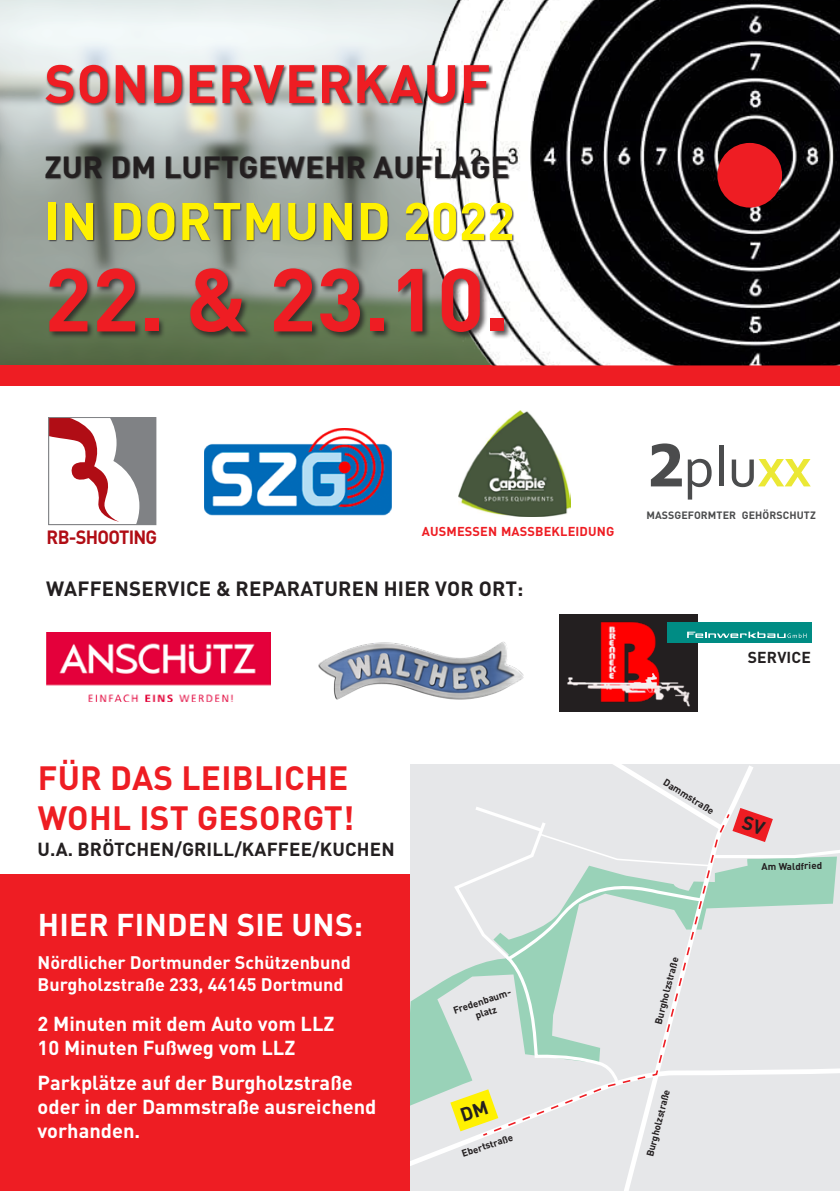
<style>
.page{position:relative;width:840px;height:1191px;background:#fff}
.page>*{position:absolute;margin:0;border:0;box-sizing:border-box;transform-origin:0 0}
.t1{font:700 87.8px "DIN Pro";color:#ee1d23}
.t2{font:58px "Corbel";color:#4b4c4d}
.t3{font:700 53.2px "DIN Pro";letter-spacing:.01em;color:#ee1d23}
.t4{font:700 52px "DIN Pro";letter-spacing:.01em;color:#fff101}
.t5{font:700 33.2px/40px "DIN Pro";letter-spacing:.01em;color:#ee1d23}
.t6{font:700 31px "DIN Pro";letter-spacing:.01em;color:#fff}
.t7{font:700 30px "DIN Pro";letter-spacing:.01em;color:#231f20}
.t8{font:700 20.4px "DIN Pro";letter-spacing:.01em;color:#231f20}
.t9{font:700 20px/24px "DIN Pro";color:#fff}
.t10{font:700 19px "DIN Pro";letter-spacing:-.04em;color:#b00d15;scale:.95 1}
.t11{font:700 18.8px "DIN Pro";letter-spacing:.01em;color:#231f20}
.t12{font:700 18px "DIN Pro";color:#fff}
.t13{font:700 15.6px "DIN Pro";letter-spacing:.01em;color:#231f20}
.t14{font:700 12.8px "DIN Pro";letter-spacing:.01em;color:#ee1d23}
.t15{font:700 10.6px "DIN Pro";letter-spacing:.01em;color:#4b4c4d}
.t16{font:700 9.8px/11.8px "DIN Pro";color:#231f20;text-align:center}
.s1{font-family:"Tahoma";font-weight:700}
.s2{font-weight:700;color:#ebe835}
</style>
<div class="page">
<img style="left:0;top:0;width:380px;height:365px">
<div style="left:0;top:365px;width:839px;height:21px;background:#ee1d23"></div>
<div style="left:0;top:874px;width:440px;height:317px;background:#ee1d23"></div>
<img style="left:380px;top:0;width:459px;height:365px">
<div style="left:45px;top:64px;width:448px;height:44px;background:#231f20;opacity:.75"></div>
<div style="left:48px;top:267px;width:463px;height:72px;background:#231f20;opacity:.75"></div>
<div style="left:45px;top:156px;width:469px;height:85px;background:#231f20;opacity:.75"></div>
<div style="left:48px;top:417px;width:108px;height:108px;background:#808285"></div>
<svg style="left:50px;top:419px;width:89px;height:104px;background:#ddbdbf"></svg>
<div style="left:48px;top:417px;width:108px;height:108px;border:1px solid #808285"></div>
<img style="left:458px;top:410px;width:112px;height:106px">
<img style="left:204px;top:429px;width:187px;height:87px">
<div style="left:410px;top:764px;width:429px;height:427px;background:#e6e7e9"></div>
<svg style="left:410px;top:977px;width:40px;height:86px;fill:#99d2b8"></svg>
<svg style="left:410px;top:1063px;width:74px;height:103px"></svg>
<svg style="left:624px;top:1137px;width:19px;height:54px"></svg>
<img style="left:318px;top:642px;width:206px;height:58px">
<img style="left:46px;top:632px;width:225px;height:69px">
<img style="left:559px;top:614px;width:138px;height:97px">
<div style="left:666px;top:622px;width:144px;height:20px;background:#008c84"></div>
<svg style="left:687px;top:631px;width:119px;height:7px"></svg>
<svg style="left:450px;top:764px;width:389px;height:373px"></svg>
<p class="t3" style="left:44px;top:48px;width:447px">SONDERVERKAUF</p>
<p class="t7" style="left:44px;top:146px;width:466px">ZUR DM LUFTGEWEHR AUFLAGE</p>
<p class="t4" style="left:44px;top:186px;width:471px">IN DORTMUND 2022</p>
<p class="t1" style="left:44px;top:240px;width:466px">22. &amp; 23.10.</p>
<p class="t10" style="left:47px;top:524px;width:118px">RB-SHOOTING</p>
<p class="t14" style="left:421px;top:522px;width:193px">AUSMESSEN MASSBEKLEIDUNG</p>
<p class="t8" style="left:46px;top:574px;width:478px">WAFFENSERVICE &amp; REPARATUREN HIER VOR ORT:</p>
<p class="t2" style="left:646px;top:431px;width:166px"><span class="s1">2</span>plu<span class="s2">xx</span></p>
<p class="t15" style="left:646px;top:507px;width:171px">MASSGEFORMTER GEHÖRSCHUTZ</p>
<p class="t13" style="left:747px;top:646px;width:65px">SERVICE</p>
<p class="t5" style="left:38px;top:756px;width:318px">FÜR DAS LEIBLICHE<br>WOHL IST GESORGT!</p>
<p class="t11" style="left:38px;top:836px;width:358px">U.A. BRÖTCHEN/GRILL/KAFFEE/KUCHEN</p>
<p class="t6" style="left:38px;top:903px;width:327px">HIER FINDEN SIE UNS:</p>
<p class="t12" style="left:38px;top:950px;width:314px">Nördlicher Dortmunder Schützenbund</p>
<p class="t12" style="left:38px;top:972px;width:307px">Burgholzstraße 233, 44145 Dortmund</p>
<p class="t9" style="left:38px;top:1010px;width:298px">2 Minuten mit dem Auto vom LLZ</p>
<p class="t9" style="left:38px;top:1034px;width:259px">10 Minuten Fußweg vom LLZ</p>
<p class="t9" style="left:38px;top:1070px;width:340px">Parkplätze auf der Burgholzstraße oder in der Dammstraße ausreichend vorhanden.</p>
<p class="t16" style="left:451px;top:1005px;width:63px;rotate:-19deg">Fredenbaum&shy;platz</p>
<p class="t16" style="left:460px;top:1148px;width:55px;rotate:-19deg">Ebertstraße</p>
<p class="t16" style="left:667px;top:775px;width:59px;rotate:32deg">Dammstraße</p>
<p class="t16" style="left:651px;top:1022px;width:71px;rotate:-76deg">Burgholzstraße</p>
<p class="t16" style="left:643px;top:1155px;width:71px;rotate:-76deg">Burgholzstraße</p>
<p class="t16" style="left:761px;top:860px;width:62px;rotate:-1deg">Am Waldfried</p>
</div>
